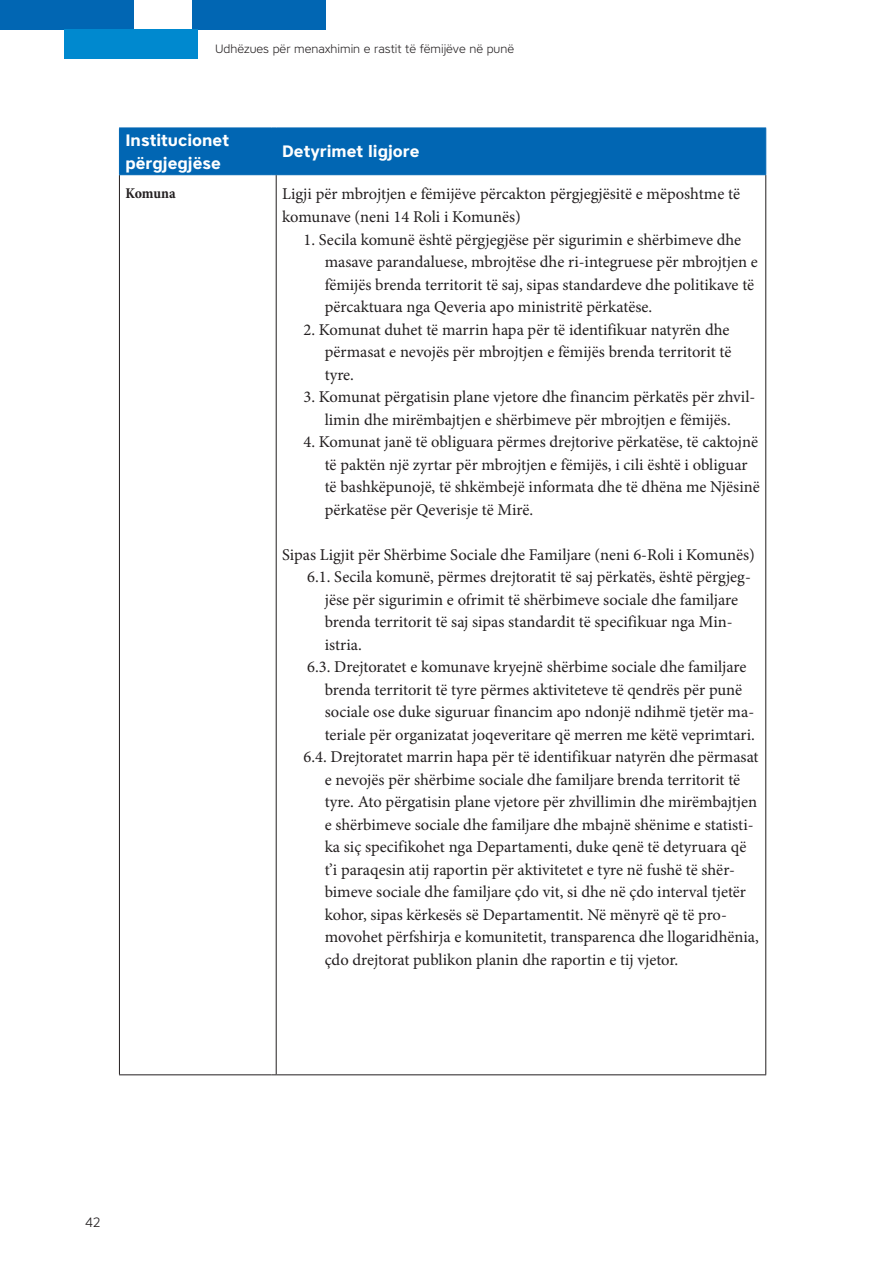
<style>
.page{position:relative;width:893px;height:1263px;background:#fff}
.page>*{position:absolute;margin:0;border:0;box-sizing:border-box;transform-origin:0 0}
.t1{font:16.5px/22.5px "Minion Pro";color:#231f20}
.t2{font:700 16.5px/22.5px "Core Sans A65";color:#fff}
.t3{font:700 condensed 15px "Minion Pro";letter-spacing:-.01em;color:#231f20}
.t4{font:300 13.5px "Core Sans A35";color:#231f20}
.t5{font:300 12px "Core Sans A35";color:#231f20}
</style>
<div class="page">
<div style="left:0;top:0;width:134px;height:29px;background:#0166b3"></div>
<div style="left:192px;top:0;width:134px;height:29px;background:#0166b3"></div>
<div style="left:64px;top:29px;width:134px;height:30px;background:#0089cf"></div>
<hr style="left:119px;top:175px;width:1px;height:899px;background:#231f20">
<hr style="left:276px;top:175px;width:1px;height:899px;background:#231f20">
<hr style="left:765px;top:175px;width:1px;height:899px;background:#231f20">
<hr style="left:119px;top:1074px;width:153px;height:1px;background:#231f20">
<hr style="left:276px;top:1074px;width:490px;height:1px;background:#231f20">
<div style="left:119px;top:128px;width:647px;height:47px;background:#0166b3"></div>
<hr style="left:276px;top:174px;width:490px;height:1px;background:#0166b3">
<p class="t5" style="left:215px;top:41px;width:300px">Udhëzues për menaxhimin e rastit të fëmijëve në punë</p>
<p class="t2" style="left:125px;top:129px;width:105px">Institucionet përgjegjëse</p>
<p class="t2" style="left:282px;top:140px;width:139px">Detyrimet ligjore</p>
<p class="t3" style="left:125px;top:183px;width:52px">Komuna</p>
<p class="t1" style="left:282px;top:183px;width:459px">Ligji për mbrojtjen e fëmijëve përcakton përgjegjësitë e mëposhtme të komunave (neni 14 Roli i Komunës)</p>
<p class="t1" style="left:325px;top:228px;width:435px;text-indent:-21px">1. Secila komunë është përgjegjëse për sigurimin e shërbimeve dhe masave parandaluese, mbrojtëse dhe ri-integruese për mbrojtjen e fëmijës brenda territorit të saj, sipas standardeve dhe politikave të përcaktuara nga Qeveria apo ministritë përkatëse.</p>
<p class="t1" style="left:325px;top:318px;width:408px;text-align:justify;text-indent:-21px">2. Komunat duhet të marrin hapa për të identifikuar natyrën dhe përmasat e nevojës për mbrojtjen e fëmijës brenda territorit të tyre.</p>
<p class="t1" style="left:303px;top:386px;width:453px;text-align:center">3. Komunat përgatisin plane vjetore dhe financim përkatës për zhvil&shy;limin dhe mirëmbajtjen e shërbimeve për mbrojtjen e fëmijës.</p>
<p class="t1" style="left:325px;top:431px;width:437px;text-indent:-21px">4. Komunat janë të obliguara përmes drejtorive përkatëse, të caktojnë të paktën një zyrtar për mbrojtjen e fëmijës, i cili është i obliguar të bashkëpunojë, të shkëmbejë informata dhe të dhëna me Njësinë përkatëse për Qeverisje të Mirë.</p>
<p class="t1" style="left:282px;top:543px;width:474px">Sipas Ligjit për Shërbime Sociale dhe Familjare (neni 6-Roli i Komunës)</p>
<p class="t1" style="left:307px;top:566px;width:445px">6.1. Secila komunë, përmes drejtoratit të saj përkatës, është përgjeg-</p>
<p class="t1" style="left:325px;top:588px;width:415px">jëse për sigurimin e ofrimit të shërbimeve sociale dhe familjare</p>
<p class="t1" style="left:325px;top:611px;width:409px">brenda territorit të saj sipas standardit të specifikuar nga Min-</p>
<p class="t1" style="left:325px;top:633px;width:39px">istria.</p>
<p class="t1" style="left:307px;top:656px;width:441px">6.3. Drejtoratet e komunave kryejnë shërbime sociale dhe familjare</p>
<p class="t1" style="left:325px;top:678px;width:419px">brenda territorit të tyre përmes aktiviteteve të qendrës për punë</p>
<p class="t1" style="left:325px;top:701px;width:431px">sociale ose duke siguruar financim apo ndonjë ndihmë tjetër ma-</p>
<p class="t1" style="left:325px;top:723px;width:432px">teriale për organizatat joqeveritare që merren me këtë veprimtari.</p>
<p class="t1" style="left:303px;top:746px;width:457px">6.4. Drejtoratet marrin hapa për të identifikuar natyrën dhe përmasat</p>
<p class="t1" style="left:325px;top:768px;width:417px">e nevojës për shërbime sociale dhe familjare brenda territorit të</p>
<p class="t1" style="left:325px;top:791px;width:434px">tyre. Ato përgatisin plane vjetore për zhvillimin dhe mirëmbajtjen</p>
<p class="t1" style="left:325px;top:813px;width:430px">e shërbimeve sociale dhe familjare dhe mbajnë shënime e statisti-</p>
<p class="t1" style="left:325px;top:836px;width:423px">ka siç specifikohet nga Departamenti, duke qenë të detyruara që</p>
<p class="t1" style="left:325px;top:858px;width:412px">t’i paraqesin atij raportin për aktivitetet e tyre në fushë të shër-</p>
<p class="t1" style="left:325px;top:881px;width:423px">bimeve sociale dhe familjare çdo vit, si dhe në çdo interval tjetër</p>
<p class="t1" style="left:325px;top:903px;width:404px">kohor, sipas kërkesës së Departamentit. Në mënyrë që të pro-</p>
<p class="t1" style="left:325px;top:926px;width:436px">movohet përfshirja e komunitetit, transparenca dhe llogaridhënia,</p>
<p class="t1" style="left:325px;top:948px;width:355px">çdo drejtorat publikon planin dhe raportin e tij vjetor.</p>
<p class="t4" style="left:85px;top:1213px;width:17px">42</p>
</div>
